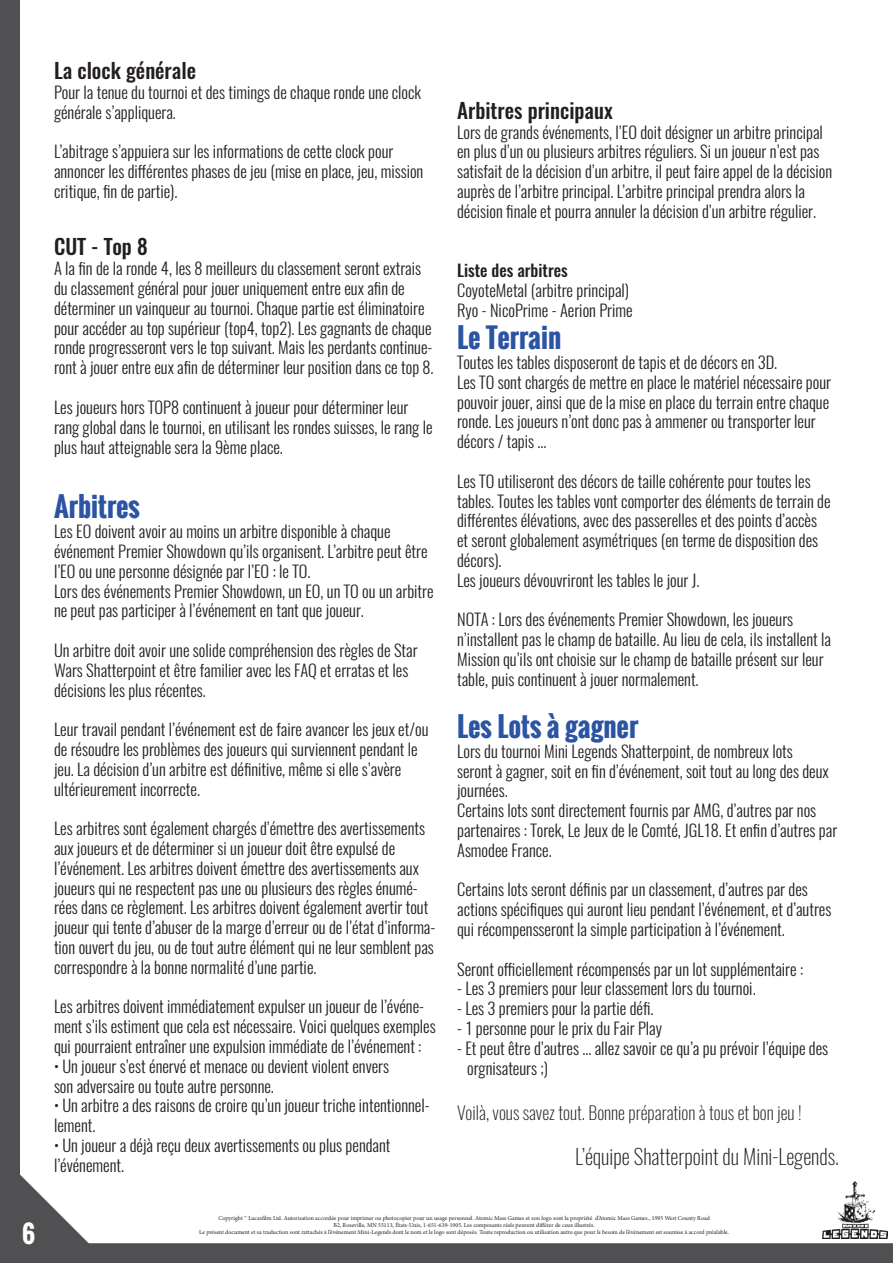
<style>
.page{position:relative;width:893px;height:1263px;background:#fff}
.page>*{position:absolute;margin:0;border:0;box-sizing:border-box;transform-origin:0 0}
.t1{font:700 27px "Oswald";color:#2b54a4}
.t2{font:700 24px "Oswald";color:#fff}
.t3{font:500 21px "Oswald";color:#231f20}
.t4{font:200 21px "Oswald";color:#231f20}
.t5{font:200 18px "Oswald";color:#231f20}
.t6{font:300 16.5px/19.8px "Oswald";color:#231f20}
.t7{font:500 16.5px "Oswald";color:#231f20}
.t8{font:6px "Minion Pro";color:#231f20}
</style>
<div class="page">
<div style="left:0;top:0;width:20px;height:1263px;background:#505052"></div>
<svg style="left:20px;top:1174px;width:873px;height:89px"></svg>
<img style="left:823px;top:1181px;width:64px;height:58px">
<p class="t2" style="left:22px;top:1216px;width:15px">6</p>
<p class="t3" style="left:54px;top:60px;width:144px">La clock générale</p>
<p class="t6" style="left:54px;top:80px;width:369px">Pour la tenue du tournoi et des timings de chaque ronde une clock générale s’appliquera.</p>
<p class="t6" style="left:54px;top:140px;width:371px">L’abitrage s’appuiera sur les informations de cette clock pour annoncer les différentes phases de jeu (mise en place, jeu, mission critique, fin de partie).</p>
<p class="t3" style="left:54px;top:236px;width:95px">CUT - Top 8</p>
<p class="t6" style="left:54px;top:257px;width:381px">A la fin de la ronde 4, les 8 meilleurs du classement seront extrais du classement général pour jouer uniquement entre eux afin de déterminer un vainqueur au tournoi. Chaque partie est éliminatoire pour accéder au top supérieur (top4, top2). Les gagnants de chaque ronde progresseront vers le top suivant. Mais les perdants continue&shy;ront à jouer entre eux afin de déterminer leur position dans ce top 8.</p>
<p class="t6" style="left:54px;top:395px;width:380px">Les joueurs hors TOP8 continuent à joueur pour déterminer leur rang global dans le tournoi, en utilisant les rondes suisses, le rang le plus haut atteignable sera la 9ème place.</p>
<p class="t1" style="left:54px;top:486px;width:87px">Arbitres</p>
<p class="t6" style="left:54px;top:520px;width:338px">Les EO doivent avoir au moins un arbitre disponible à chaque</p>
<p class="t6" style="left:54px;top:539px;width:375px">événement Premier Showdown qu’ils organisent. L’arbitre peut être l’EO ou une personne désignée par l’EO : le TO.</p>
<p class="t6" style="left:54px;top:579px;width:381px">Lors des événements Premier Showdown, un EO, un TO ou un arbitre ne peut pas participer à l’événement en tant que joueur.</p>
<p class="t6" style="left:54px;top:638px;width:365px">Un arbitre doit avoir une solide compréhension des règles de Star<br>Wars Shatterpoint et être familier avec les FAQ et erratas et les décisions les plus récentes.</p>
<p class="t6" style="left:54px;top:718px;width:376px">Leur travail pendant l’événement est de faire avancer les jeux et/ou de résoudre les problèmes des joueurs qui surviennent pendant le</p>
<p class="t6" style="left:54px;top:757px;width:349px">jeu. La décision d’un arbitre est définitive, même si elle s’avère</p>
<p class="t6" style="left:54px;top:777px;width:148px">ultérieurement incorrecte.</p>
<p class="t6" style="left:54px;top:817px;width:383px">Les arbitres sont également chargés d’émettre des avertissements aux joueurs et de déterminer si un joueur doit être expulsé de l’événement. Les arbitres doivent émettre des avertissements aux joueurs qui ne respectent pas une ou plusieurs des règles énumé&shy;rées dans ce règlement. Les arbitres doivent également avertir tout joueur qui tente d’abuser de la marge d’erreur ou de l’état d’informa&shy;tion ouvert du jeu, ou de tout autre élément qui ne leur semblent pas correspondre à la bonne normalité d’une partie.</p>
<p class="t6" style="left:54px;top:995px;width:383px">Les arbitres doivent immédiatement expulser un joueur de l’événe&shy;ment s’ils estiment que cela est nécessaire. Voici quelques exemples qui pourraient entraîner une expulsion immédiate de l’événement :</p>
<p class="t6" style="left:54px;top:1054px;width:337px">• Un joueur s’est énervé et menace ou devient violent envers</p>
<p class="t6" style="left:54px;top:1074px;width:221px">son adversaire ou toute autre personne.</p>
<p class="t6" style="left:54px;top:1094px;width:377px">• Un arbitre a des raisons de croire qu’un joueur triche intentionnel&shy;lement.</p>
<p class="t6" style="left:54px;top:1133px;width:338px">• Un joueur a déjà reçu deux avertissements ou plus pendant l’événement.</p>
<p class="t3" style="left:457px;top:99px;width:157px">Arbitres principaux</p>
<p class="t6" style="left:457px;top:120px;width:377px">Lors de grands événements, l’EO doit désigner un arbitre principal en plus d’un ou plusieurs arbitres réguliers. Si un joueur n’est pas satisfait de la décision d’un arbitre, il peut faire appel de la décision auprès de l’arbitre principal. L’arbitre principal prendra alors la décision finale et pourra annuler la décision d’un arbitre régulier.</p>
<p class="t7" style="left:457px;top:262px;width:112px">Liste des arbitres</p>
<p class="t6" style="left:457px;top:278px;width:174px">CoyoteMetal (arbitre principal)</p>
<p class="t6" style="left:457px;top:298px;width:177px">Ryo - NicoPrime - Aerion Prime</p>
<p class="t1" style="left:457px;top:317px;width:106px">Le Terrain</p>
<p class="t6" style="left:457px;top:350px;width:322px">Toutes les tables disposeront de tapis et de décors en 3D.</p>
<p class="t6" style="left:457px;top:370px;width:375px">Les TO sont chargés de mettre en place le matériel nécessaire pour pouvoir jouer, ainsi que de la mise en place du terrain entre chaque ronde. Les joueurs n’ont donc pas à ammener ou transporter leur décors / tapis ...</p>
<p class="t6" style="left:457px;top:469px;width:375px">Les TO utiliseront des décors de taille cohérente pour toutes les tables. Toutes les tables vont comporter des éléments de terrain de différentes élévations, avec des passerelles et des points d’accès et seront globalement asymétriques (en terme de disposition des décors).</p>
<p class="t6" style="left:457px;top:568px;width:244px">Les joueurs dévouvriront les tables le jour J.</p>
<p class="t6" style="left:457px;top:608px;width:375px">NOTA : Lors des événements Premier Showdown, les joueurs n’installent pas le champ de bataille. Au lieu de cela, ils installent la Mission qu’ils ont choisie sur le champ de bataille présent sur leur table, puis continuent à jouer normalement.</p>
<p class="t1" style="left:457px;top:706px;width:183px">Les Lots à gagner</p>
<p class="t6" style="left:457px;top:739px;width:373px">Lors du tournoi Mini Legends Shatterpoint, de nombreux lots seront à gagner, soit en fin d’événement, soit tout au long des deux journées.</p>
<p class="t6" style="left:457px;top:799px;width:382px">Certains lots sont directement fournis par AMG, d’autres par nos partenaires : Torek, Le Jeux de le Comté, JGL18. Et enfin d’autres par<br>Asmodee France.</p>
<p class="t6" style="left:457px;top:878px;width:376px">Certains lots seront définis par un classement, d’autres par des actions spécifiques qui auront lieu pendant l’événement, et d’autres qui récompensseront la simple participation à l’événement.</p>
<p class="t6" style="left:457px;top:957px;width:348px">Seront officiellement récompensés par un lot supplémentaire :</p>
<p class="t6" style="left:457px;top:977px;width:300px">- Les 3 premiers pour leur classement lors du tournoi.</p>
<p class="t6" style="left:457px;top:997px;width:198px">- Les 3 premiers pour la partie défi.</p>
<p class="t6" style="left:457px;top:1016px;width:206px">- 1 personne pour le prix du Fair Play</p>
<p class="t6" style="left:467px;top:1036px;width:362px;text-indent:-10px">- Et peut être d’autres ... allez savoir ce qu’a pu prévoir l’équipe des orgnisateurs ;)</p>
<p class="t5" style="left:457px;top:1096px;width:346px">Voilà, vous savez tout. Bonne préparation à tous et bon jeu !</p>
<p class="t4" style="left:575px;top:1137px;width:265px">L’équipe Shatterpoint du Mini-Legends.</p>
<p class="t8" style="left:218px;top:1214px;width:493px">Copyright ™ Lucasfilm Ltd. Autorisation accordée pour imprimer ou photocopier pour un usage personnel. Atomic Mass Games et son logo sont la propriété d’Atomic Mass Games., 1995 West County Road</p>
<p class="t8" style="left:333px;top:1221px;width:263px">B2, Roseville, MN 55113, États-Unis, 1-651-639-1905. Les composants réels peuvent différer de ceux illustrés.</p>
<p class="t8" style="left:199px;top:1228px;width:531px">Le présent document et sa traduction sont rattachés à l’événement Mini-Legends dont le nom et le logo sont déposés. Toute reproduction ou utilisation autre que pour ls besoin de l’événement est soumise à accord préalable.</p>
</div>
